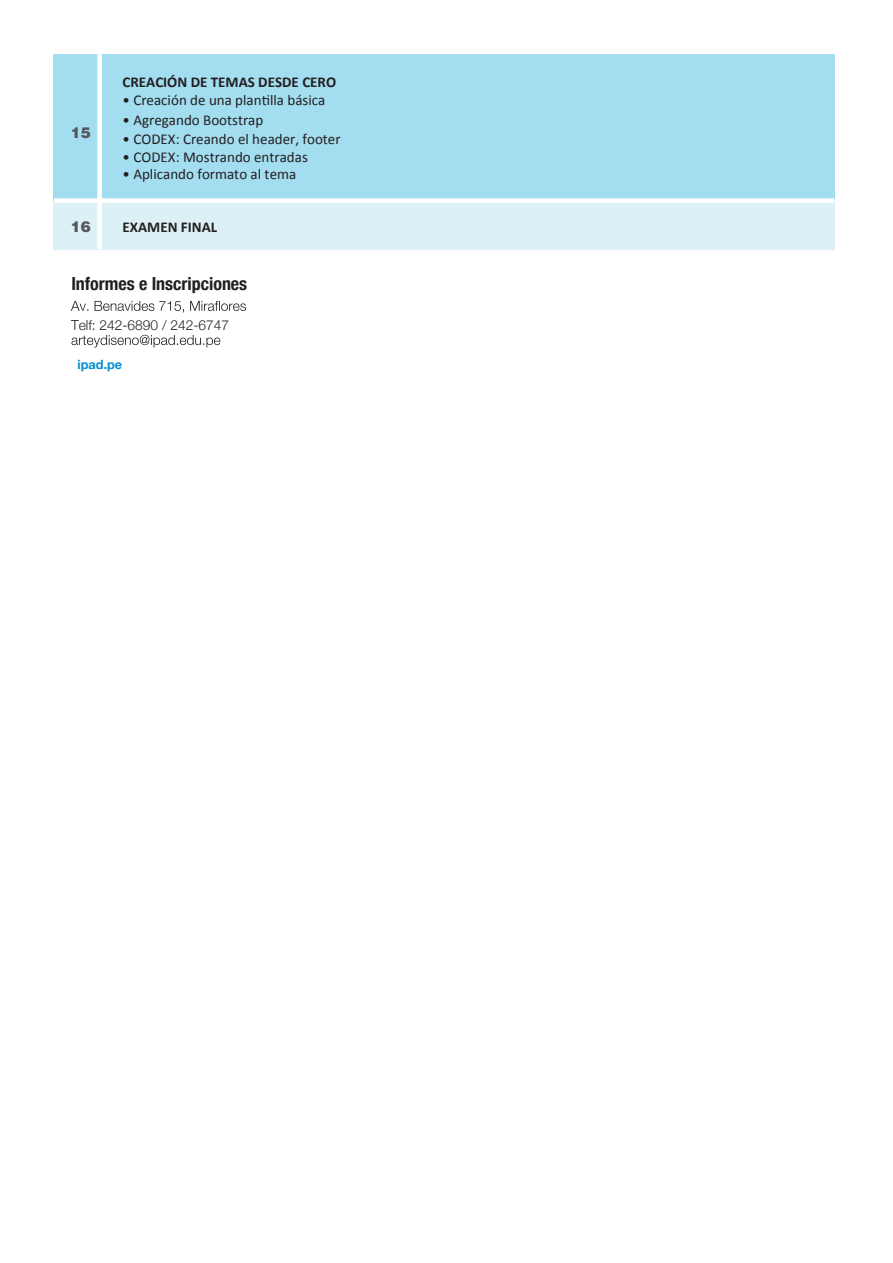
<style>
.page{position:relative;width:893px;height:1263px;background:#fff}
.page>*{position:absolute;margin:0;border:0;box-sizing:border-box;transform-origin:0 0}
.t1{font:700 condensed 18px "Helvetica Neue";color:#231f20}
.t2{font:15px "Calibri";color:#231f20}
.t3{font:700 15px "Calibri";color:#231f20}
.t4{font:900 15px "Helvetica LT Std";color:#57585a}
.t5{font:300 13.8px "Helvetica Neue";color:#231f20}
.t6{font:700 12.75px "Helvetica Neue";color:#008fd3}
</style>
<div class="page">
<svg style="left:71px;top:301px;width:175px;height:12px"></svg>
<svg style="left:71px;top:335px;width:149px;height:12px"></svg>
<div style="left:53px;top:54px;width:781px;height:195px;background:#dbf1f5"></div>
<div style="left:53px;top:54px;width:781px;height:147px;background:#a3ddf0"></div>
<div style="left:54px;top:198px;width:780px;height:5px;background:#fff"></div>
<div style="left:97px;top:51px;width:5px;height:198px;background:#fff"></div>
<p class="t4" style="left:71px;top:123px;width:22px">15</p>
<p class="t3" style="left:123px;top:71px;width:215px">CREACIÓN DE TEMAS DESDE CERO</p>
<p class="t2" style="left:123px;top:91px;width:204px">• Creación de una plantilla básica</p>
<p class="t2" style="left:123px;top:110px;width:142px">• Agregando Bootstrap</p>
<p class="t2" style="left:123px;top:129px;width:220px">• CODEX: Creando el header, footer</p>
<p class="t2" style="left:123px;top:147px;width:187px">• CODEX: Mostrando entradas</p>
<p class="t2" style="left:123px;top:165px;width:175px">• Aplicando formato al tema</p>
<p class="t4" style="left:71px;top:217px;width:22px">16</p>
<p class="t3" style="left:123px;top:216px;width:96px">EXAMEN FINAL</p>
<p class="t1" style="left:71px;top:269px;width:177px">Informes e Inscripciones</p>
<p class="t5" style="left:71px;top:314px;width:159px">Telf: 242-6890 / 242-6747</p>
<p class="t6" style="left:78px;top:354px;width:46px">ipad.pe</p>
</div>
